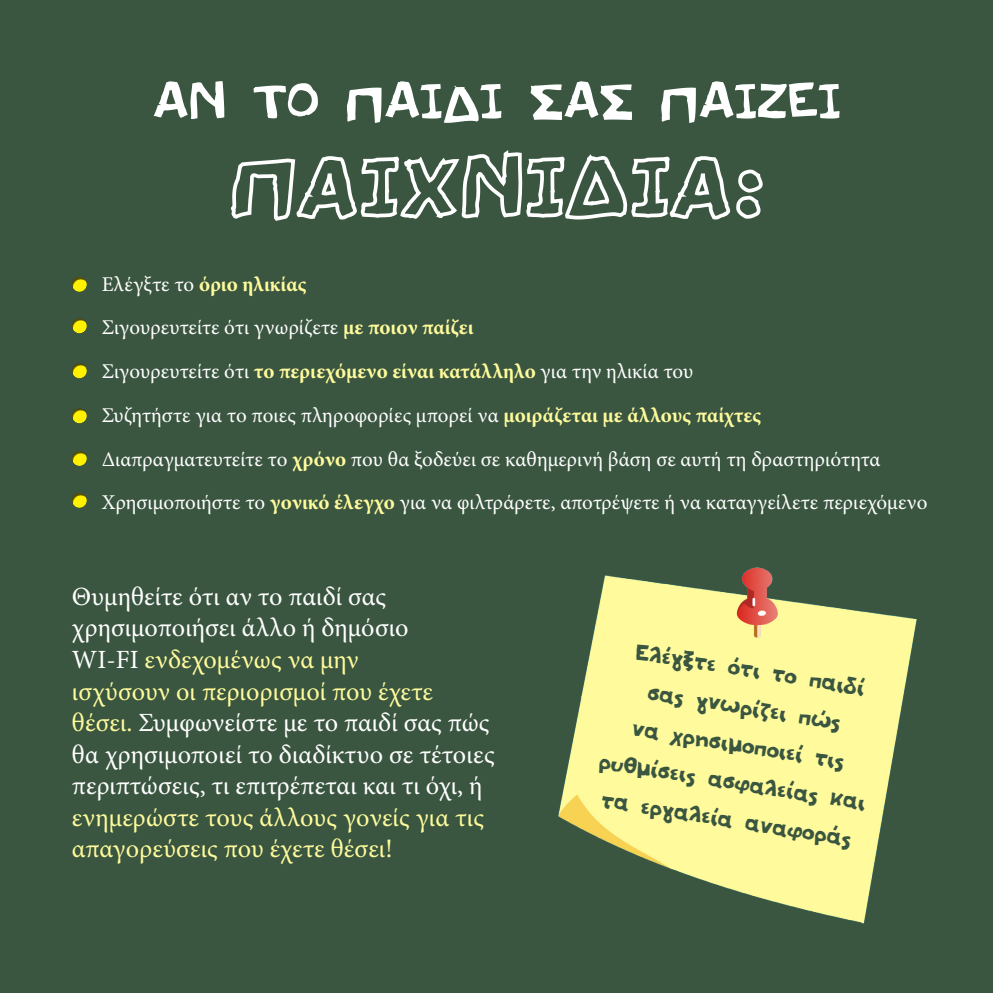
<style>
.page{position:relative;width:993px;height:993px;background:#fff}
.page>*{position:absolute;margin:0;border:0;box-sizing:border-box;transform-origin:0 0}
.t1{font:68.25px "PF Amateur Flat Cool";color:#fff}
.t2{font:31.5px/37.8px "PF Amateur Flat Solid";color:#3a5640}
.t3{font:26.25px/31.5px "Minion Pro";color:#fff}
.t4{font:26.25px "Minion Pro";color:#fffb9c}
.t5{font:21px "Minion Pro";color:#fff}
.t6{font:700 21px "Minion Pro";color:#fffb9c}
.s1{font-weight:400;color:#fff}
.s2{font-weight:700;color:#fffb9c}
.s3{color:#fff}
.s4{color:#fffb9c}
</style>
<div class="page">
<div style="left:0;top:0;width:992px;height:992px;background:#3a5640"></div>
<svg style="left:230px;top:150px;width:533px;height:71px"></svg>
<div style="left:71px;top:275px;width:18px;height:17px;background:#231f20;opacity:.75"></div>
<div style="left:71px;top:490px;width:18px;height:18px;background:#231f20;opacity:.75"></div>
<div style="left:71px;top:449px;width:18px;height:17px;background:#231f20;opacity:.75"></div>
<div style="left:71px;top:406px;width:18px;height:18px;background:#231f20;opacity:.75"></div>
<div style="left:71px;top:361px;width:18px;height:18px;background:#231f20;opacity:.75"></div>
<div style="left:71px;top:316px;width:18px;height:18px;background:#231f20;opacity:.75"></div>
<img style="left:558px;top:567px;width:359px;height:357px">
<p class="t1" style="left:152px;top:63px;width:689px">ΑΝ ΤΟ ΠΑΙΔΙ ΣΑΣ ΠΑΙΖΕΙ</p>
<p class="t6" style="left:102px;top:269px;width:206px"><span class="s1">Ελέγξτε το</span> όριο ηλικίας</p>
<p class="t5" style="left:102px;top:313px;width:373px">Σιγουρευτείτε ότι γνωρίζετε <span class="s2">με ποιον παίζει</span></p>
<p class="t5" style="left:102px;top:357px;width:593px">Σιγουρευτείτε ότι <span class="s2">το περιεχόμενο είναι κατάλληλο</span> για την ηλικία του</p>
<p class="t5" style="left:102px;top:401px;width:660px">Συζητήστε για το ποιες πληροφορίες μπορεί να <span class="s2">μοιράζεται με άλλους παίχτες</span></p>
<p class="t5" style="left:102px;top:444px;width:780px">Διαπραγματευτείτε το <span class="s2">χρόνο</span> που θα ξοδεύει σε καθημερινή βάση σε αυτή τη δραστηριότητα</p>
<p class="t5" style="left:102px;top:488px;width:826px">Χρησιμοποιήστε το <span class="s2">γονικό έλεγχο</span> για να φιλτράρετε, αποτρέψετε ή να καταγγείλετε περιεχόμενο</p>
<p class="t3" style="left:72px;top:580px;width:338px">Θυμηθείτε ότι αν το παιδί σας χρησιμοποιήσει άλλο ή δημόσιο</p>
<p class="t4" style="left:72px;top:641px;width:288px"><span class="s3">WI-FI</span> ενδεχομένως να μην</p>
<p class="t3" style="left:72px;top:675px;width:424px"><span class="s4">ισχύσουν οι περιορισμοί που έχετε θέσει.</span> Συμφωνείστε με το παιδί σας πώς θα χρησιμοποιεί το διαδίκτυο σε τέτοιες περιπτώσεις, τι επιτρέπεται και τι όχι, ή <span class="s4">ενημερώστε τους άλλους γονείς για τις απαγορεύσεις που έχετε θέσει!</span></p>
<p class="t2" style="left:639px;top:631px;width:233px;rotate:9deg">Ελέγξτε ότι το παιδί</p>
<p class="t2" style="left:650px;top:671px;width:197px;rotate:9deg">σας γνωρίζει πώς</p>
<p class="t2" style="left:635px;top:707px;width:216px;rotate:9deg">να χρησιμοποιεί τις</p>
<p class="t2" style="left:602px;top:740px;width:271px;rotate:9deg">ρυθμίσεις ασφαλείας και τα εργαλεία αναφοράς</p>
</div>
